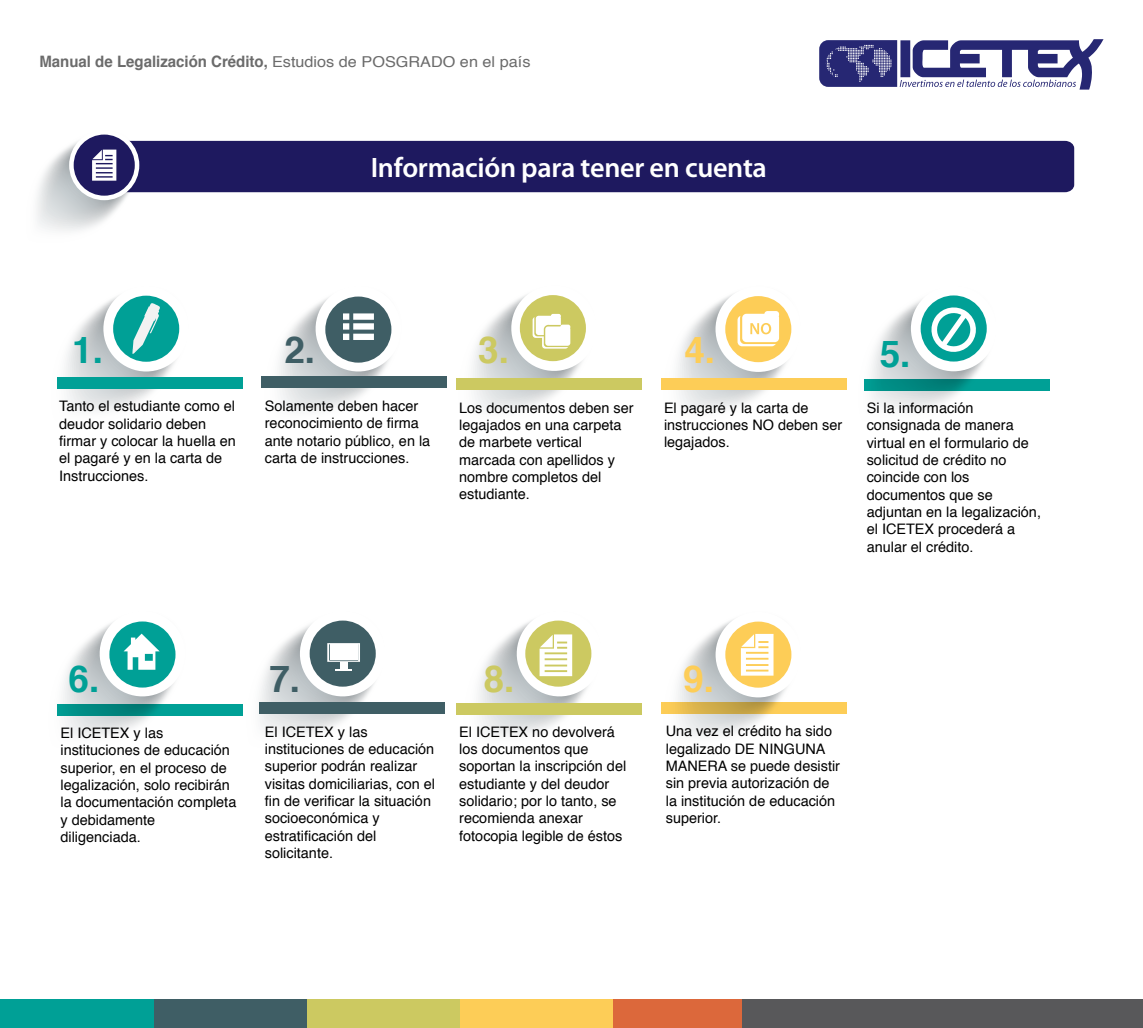
<style>
.page{position:relative;width:1143px;height:1028px;background:#fff}
.page>*{position:absolute;margin:0;border:0;box-sizing:border-box;transform-origin:0 0}
.t1{font:700 37px "Helvetica";color:#00a096}
.t2{font:700 37px "Helvetica";color:#3f5e65}
.t3{font:700 37px "Helvetica";color:#ccc961}
.t4{font:700 37px "Helvetica";color:#fdcd57}
.t5{font:600 28.12px "Myriad Pro";letter-spacing:-.01em;color:#fff}
.t6{font:700 15.75px "Helvetica";color:#6b6b6b;scale:.95 1}
.t7{font:14.5px/17.4px "Helvetica";color:#000}
.s1{font-weight:400;font-size:15px}
</style>
<div class="page">
<div style="left:139px;top:141px;width:935px;height:51px;background:#1e195f"></div>
<svg style="left:37px;top:134px;width:102px;height:97px"></svg>
<div style="left:612px;top:999px;width:130px;height:29px;background:#dc683b"></div>
<div style="left:742px;top:999px;width:400px;height:29px;background:#58585a"></div>
<div style="left:459px;top:999px;width:153px;height:29px;background:#fdcd57"></div>
<div style="left:306px;top:999px;width:153px;height:29px;background:#ccc961"></div>
<div style="left:153px;top:999px;width:153px;height:29px;background:#3f5e65"></div>
<div style="left:0;top:999px;width:153px;height:29px;background:#00a096"></div>
<div style="left:57px;top:704px;width:186px;height:11px;background:#00a096"></div>
<svg style="left:57px;top:621px;width:132px;height:115px"></svg>
<svg style="left:260px;top:620px;width:116px;height:114px"></svg>
<div style="left:330px;top:645px;width:27px;height:15px;background:#fff"></div>
<div style="left:259px;top:702px;width:186px;height:12px;background:#3f5e65"></div>
<div style="left:456px;top:702px;width:185px;height:12px;background:#ccc961"></div>
<svg style="left:461px;top:620px;width:145px;height:116px"></svg>
<div style="left:660px;top:702px;width:186px;height:11px;background:#fdcd57"></div>
<svg style="left:660px;top:619px;width:141px;height:117px"></svg>
<svg style="left:819px;top:39px;width:284px;height:51px"></svg>
<div style="left:864px;top:379px;width:186px;height:11px;background:#00a096"></div>
<svg style="left:864px;top:295px;width:132px;height:114px"></svg>
<div style="left:456px;top:378px;width:185px;height:12px;background:#ccc961"></div>
<svg style="left:473px;top:295px;width:113px;height:116px"></svg>
<div style="left:660px;top:378px;width:186px;height:12px;background:#fdcd57"></div>
<svg style="left:660px;top:294px;width:132px;height:117px"></svg>
<div style="left:261px;top:377px;width:186px;height:11px;background:#3f5e65"></div>
<svg style="left:262px;top:296px;width:143px;height:115px"></svg>
<div style="left:57px;top:377px;width:185px;height:12px;background:#00a096"></div>
<svg style="left:65px;top:295px;width:115px;height:116px"></svg>
<p class="t6" style="left:39px;top:49px;width:518px">Manual de Legalización Crédito, <span class="s1">Estudios de POSGRADO en el país</span></p>
<h2 class="t5" style="left:371px;top:149px;width:397px">Información para tener en cuenta</h2>
<h1 class="t1" style="left:72px;top:320px;width:32px">1.</h1>
<p class="t7" style="left:59px;top:398px;width:178px">Tanto el estudiante como el deudor solidario deben firmar y colocar la huella en el pagaré y en la carta de<br>Instrucciones.</p>
<h1 class="t2" style="left:284px;top:320px;width:32px">2.</h1>
<p class="t7" style="left:265px;top:397px;width:167px">Solamente deben hacer reconocimiento de firma ante notario público, en la carta de instrucciones.</p>
<h1 class="t3" style="left:478px;top:320px;width:32px">3.</h1>
<p class="t7" style="left:459px;top:399px;width:176px">Los documentos deben ser legajados en una carpeta de marbete vertical marcada con apellidos y nombre completos del estudiante.</p>
<h1 class="t4" style="left:684px;top:320px;width:32px">4.</h1>
<p class="t7" style="left:664px;top:399px;width:180px">El pagaré y la carta de instrucciones NO deben ser legajados.</p>
<h1 class="t1" style="left:879px;top:324px;width:32px">5.</h1>
<p class="t7" style="left:866px;top:400px;width:176px">Si la información consignada de manera virtual en el formulario de solicitud de crédito no coincide con los documentos que se adjuntan en la legalización, el ICETEX procederá a anular el crédito.</p>
<h1 class="t1" style="left:68px;top:649px;width:32px">6.</h1>
<p class="t7" style="left:60px;top:725px;width:177px">El ICETEX y las instituciones de educación superior, en el proceso de legalización, solo recibirán la documentación completa y debidamente diligenciada.</p>
<h1 class="t2" style="left:269px;top:649px;width:32px">7.</h1>
<h1 class="t3" style="left:484px;top:649px;width:32px">8.</h1>
<p class="t7" style="left:265px;top:723px;width:172px">El ICETEX y las instituciones de educación superior podrán realizar visitas domiciliarias, con el fin de verificar la situación socioeconómica y estratificación del solicitante.</p>
<p class="t7" style="left:459px;top:723px;width:168px">El ICETEX no devolverá los documentos que soportan la inscripción del estudiante y del deudor solidario; por lo tanto, se recomienda anexar fotocopia legible de éstos</p>
<h1 class="t4" style="left:683px;top:649px;width:32px">9.</h1>
<p class="t7" style="left:666px;top:723px;width:176px">Una vez el crédito ha sido legalizado DE NINGUNA<br>MANERA se puede desistir sin previa autorización de la institución de educación superior.</p>
</div>
